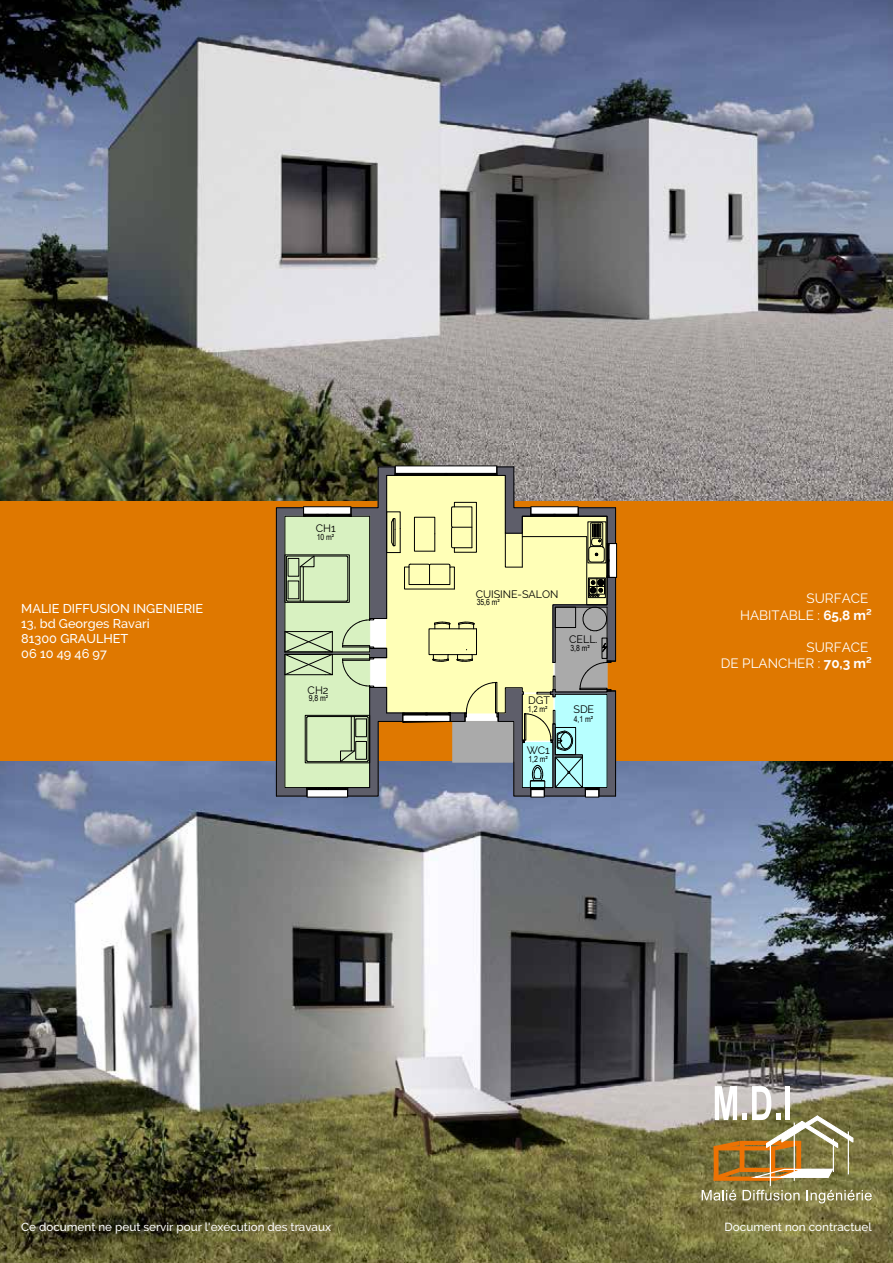
<style>
.page{position:relative;width:893px;height:1263px;background:#fff}
.page>*{position:absolute;margin:0;border:0;box-sizing:border-box;transform-origin:0 0}
.t1{font:13.5px/16.2px "Raleway";color:#fff;text-align:right}
.t2{font:500 12.75px/15.3px "Raleway";color:#fff}
.t3{font:500 11.7px "Raleway";color:#fff}
.t4{font:10.8px "Raleway";letter-spacing:-.005em;color:#000}
.t5{font:8.4px "Arial Narrow";letter-spacing:-.005em;color:#000}
.s1{font-weight:700}
</style>
<div class="page">
<img style="left:0;top:761px;width:893px;height:502px">
<img style="left:0;top:0;width:893px;height:502px">
<div style="left:0;top:502px;width:893px;height:259px;background:#df7800"></div>
<svg style="left:276px;top:465px;width:341px;height:333px;background:#b8bc97"></svg>
<hr style="left:770px;top:1143px;width:1px;height:43px;background:#fff">
<svg style="left:702px;top:1190px;width:34px;height:10px"></svg>
<svg style="left:743px;top:1190px;width:57px;height:10px"></svg>
<svg style="left:807px;top:1190px;width:65px;height:13px"></svg>
<svg style="left:714px;top:1086px;width:140px;height:95px"></svg>
<p class="t4" style="left:316px;top:522px;width:21px">CH1</p>
<p class="t5" style="left:317px;top:531px;width:19px">10 m²</p>
<p class="t4" style="left:476px;top:588px;width:84px">CUISINE-SALON</p>
<p class="t2" style="left:21px;top:600px;width:183px">MALIE DIFFUSION INGENIERIE<br>13, bd Georges Ravari<br>81300 GRAULHET<br>06 10 49 46 97</p>
<p class="t1" style="left:740px;top:590px;width:133px">SURFACE<br>HABITABLE : <span class="s1">65,8 m²</span></p>
<p class="t5" style="left:477px;top:595px;width:25px">35,6 m²</p>
<p class="t4" style="left:569px;top:633px;width:30px">CELL.</p>
<p class="t1" style="left:721px;top:639px;width:152px">SURFACE<br>DE PLANCHER : <span class="s1">70,3 m²</span></p>
<p class="t5" style="left:570px;top:642px;width:21px">3,8 m²</p>
<p class="t4" style="left:308px;top:684px;width:22px">CH2</p>
<p class="t5" style="left:309px;top:692px;width:21px">9,8 m²</p>
<p class="t4" style="left:528px;top:694px;width:23px">DGT</p>
<p class="t5" style="left:528px;top:703px;width:21px">1,2 m²</p>
<p class="t4" style="left:527px;top:744px;width:25px">WC1</p>
<p class="t5" style="left:528px;top:753px;width:21px">1,2 m²</p>
<p class="t4" style="left:573px;top:703px;width:22px">SDE</p>
<p class="t5" style="left:574px;top:712px;width:21px">4,1 m²</p>
<p class="t3" style="left:21px;top:1220px;width:311px">Ce document ne peut servir pour l'exécution des travaux</p>
<p class="t3" style="left:725px;top:1220px;width:149px">Document non contractuel</p>
</div>
